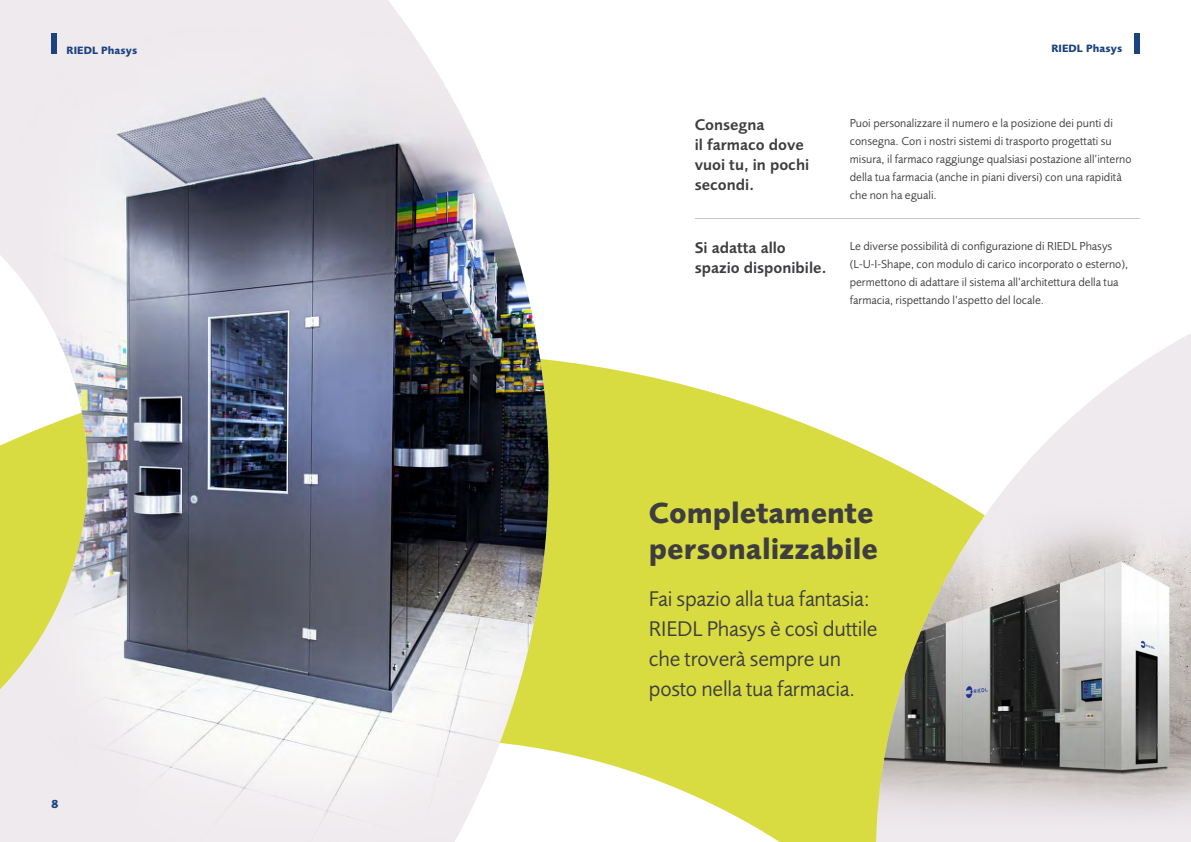
<style>
.page{position:relative;width:1191px;height:842px;background:#fff}
.page>*{position:absolute;margin:0;border:0;box-sizing:border-box;transform-origin:0 0}
.t1{font:700 30px/36px "Foundry Sans OT2";color:#3e3d40}
.t2{font:22px/30px "Foundry Sans OT2";letter-spacing:-.01em;color:#3e3d40}
.t3{font:600 16px/20px "Foundry Sans OT2";color:#3e3d40}
.t4{font:12px/18px "Foundry Sans OT2";color:#3e3d40}
.t5{font:700 12px "Foundry Sans OT2";color:#1b4380}
.t6{font:700 11px "Foundry Sans OT2";letter-spacing:.01em;color:#1b4380}
</style>
<div class="page">
<div style="left:1134px;top:33px;width:5px;height:21px;background:#1b4380"></div>
<svg style="left:549px;top:360px;width:321px;height:482px"></svg>
<img style="left:0;top:11px;width:549px;height:831px">
<svg style="left:870px;top:334px;width:321px;height:508px"></svg>
<img style="left:876px;top:500px;width:315px;height:334px">
<hr style="left:694px;top:218px;width:446px;height:1px;background:#3e3d40">
<div style="left:51px;top:33px;width:5px;height:21px;background:#1b4380"></div>
<p class="t6" style="left:67px;top:41px;width:72px">RIEDL Phasys</p>
<p class="t5" style="left:51px;top:794px;width:9px">8</p>
<h3 class="t3" style="left:694px;top:113px;width:116px">Consegna<br>il farmaco dove vuoi tu, in pochi secondi.</h3>
<p class="t6" style="left:1051px;top:40px;width:72px">RIEDL Phasys</p>
<p class="t4" style="left:849px;top:113px;width:283px">Puoi personalizzare il numero e la posizione dei punti di consegna. Con i nostri sistemi di trasporto progettati su misura, il farmaco raggiunge qualsiasi postazione all’interno della tua farmacia (anche in piani diversi) con una rapidità che non ha eguali.</p>
<h3 class="t3" style="left:694px;top:236px;width:134px">Si adatta allo spazio disponibile.</h3>
<p class="t4" style="left:849px;top:236px;width:280px">Le diverse possibilità di configurazione di RIEDL Phasys (L-U-I-Shape, con modulo di carico incorporato o esterno), permettono di adattare il sistema all’architettura della tua farmacia, rispettando l’aspetto del locale.</p>
<h1 class="t1" style="left:649px;top:492px;width:230px">Completamente personalizzabile</h1>
<h2 class="t2" style="left:649px;top:582px;width:230px">Fai spazio alla tua fantasia:<br>RIEDL Phasys è così duttile che troverà sempre un posto nella tua farmacia.</h2>
</div>
